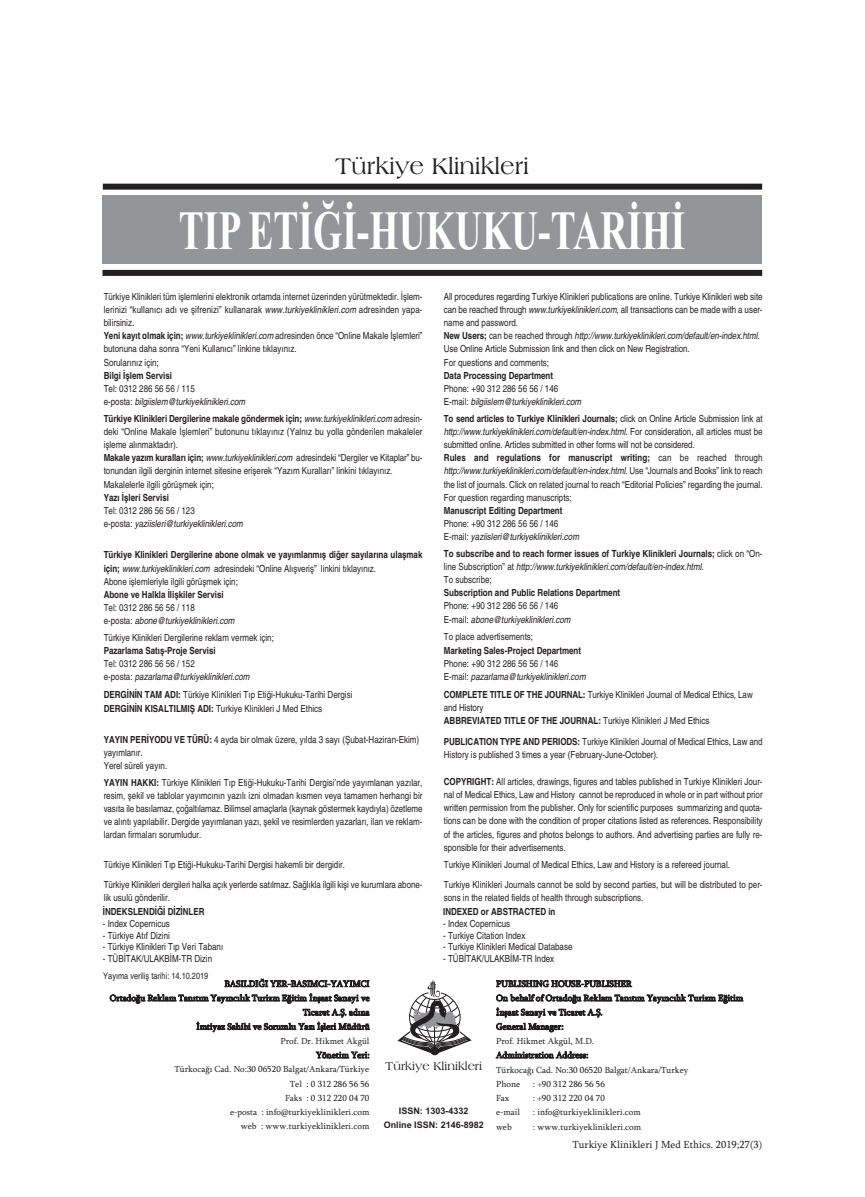
<style>
.page{position:relative;width:865px;height:1197px;background:#fff}
.page>*{position:absolute;margin:0;border:0;box-sizing:border-box;transform-origin:0 0}
.t1{font:700 55.35px "Times New Roman";color:#fff;scale:.68 1}
.t2{font:24px "Americana BT Roman";color:#231f20}
.t3{font:12px "Americana BT Roman";color:#231f20}
.t4{font:10.5px "Sylfaen";color:#231f20}
.t5{font:condensed 9.75px/13.2px "Helvetica";color:#231f20}
.t6{font:700 condensed 9.75px/13.2px "Helvetica";color:#231f20}
.t7{font:italic condensed 9.75px/13.2px "Helvetica";color:#231f20}
.t8{font:9px/14.2px "Sylfaen";color:#231f20;text-align:right}
.t9{font:700 9px/13.5px "Arial";color:#231f20;text-align:center}
.t10{font:condensed 9px "Helvetica";color:#231f20}
.s1{font-style:italic}
.s2{font-weight:700}
.s3{font-style:normal}
.s4{font-weight:400}
.s5{font-weight:400;font-style:italic}
</style>
<div class="page">
<svg style="left:397px;top:980px;width:74px;height:75px"></svg>
<div style="left:102px;top:195px;width:660px;height:68px;background:#939598"></div>
<div style="left:103px;top:184px;width:659px;height:6px;background:#231f20"></div>
<div style="left:102px;top:270px;width:660px;height:6px;background:#231f20"></div>
<h2 class="t2" style="left:335px;top:152px;width:195px">Türkiye Klinikleri</h2>
<h1 class="t1" style="left:179px;top:198px;width:747px">TIP ETİĞİ-HUKUKU-TARİHİ</h1>
<p class="t5" style="left:104px;top:289px;width:320px">Türkiye Klinikleri tüm işlemlerini elektronik ortamda internet üzerinden yürütmektedir. İşlem&shy;lerinizi “kullanıcı adı ve şifrenizi” kullanarak <span class="s1">www.turkiyeklinikleri.com</span> adresinden yapa&shy;bilirsiniz.<br><span class="s2">Yeni kayıt olmak için;</span> <span class="s1">www.turkiyeklinikleri.com</span> adresinden önce “Online Makale İşlemleri” butonuna daha sonra “Yeni Kullanıcı” linkine tıklayınız.<br>Sorularınız için;</p>
<p class="t6" style="left:104px;top:369px;width:70px">Bilgi İşlem Servisi</p>
<p class="t7" style="left:104px;top:382px;width:143px"><span class="s3">Tel: 0312 286 56 56 / 115<br>e-posta:</span> bilgiislem@turkiyeklinikleri.com</p>
<p class="t5" style="left:104px;top:411px;width:320px"><span class="s2">Türkiye Klinikleri Dergilerine makale göndermek için;</span> <span class="s1">www.turkiyeklinikleri.com</span> adresin&shy;deki “Online Makale İşlemleri” butonunu tıklayınız (Yalnız bu yolla gönderilen makaleler işleme alınmaktadır).<br><span class="s2">Makale yazım kuralları için;</span> <span class="s1">www.turkiyeklinikleri.com</span> adresindeki “Dergiler ve Kitaplar” bu&shy;tonundan ilgili derginin internet sitesine erişerek “Yazım Kuralları” linkini tıklayınız.<br>Makalelerle ilgili görüşmek için;</p>
<p class="t6" style="left:104px;top:490px;width:67px">Yazı İşleri Servisi</p>
<p class="t7" style="left:104px;top:504px;width:141px"><span class="s3">Tel: 0312 286 56 56 / 123<br>e-posta:</span> yaziisleri@turkiyeklinikleri.com</p>
<p class="t5" style="left:104px;top:548px;width:320px"><span class="s2">Türkiye Klinikleri Dergilerine abone olmak ve yayımlanmış diğer sayılarına ulaşmak için;</span> <span class="s1">www.turkiyeklinikleri.com</span> adresindeki “Online Alışveriş” linkini tıklayınız.<br>Abone işlemleriyle ilgili görüşmek için;</p>
<p class="t6" style="left:104px;top:588px;width:122px">Abone ve Halkla İlişkiler Servisi</p>
<p class="t5" style="left:104px;top:601px;width:132px">Tel: 0312 286 56 56 / 118<br>e-posta: <span class="s1">abone@turkiyeklinikleri.com</span></p>
<p class="t5" style="left:104px;top:630px;width:172px">Türkiye Klinikleri Dergilerine reklam vermek için;</p>
<p class="t6" style="left:104px;top:643px;width:113px">Pazarlama Satış-Proje Servisi</p>
<p class="t7" style="left:104px;top:657px;width:147px"><span class="s3">Tel: 0312 286 56 56 / 152<br>e-posta:</span> pazarlama@turkiyeklinikleri.com</p>
<p class="t5" style="left:104px;top:688px;width:250px"><span class="s2">DERGİNİN TAM ADI:</span> Türkiye Klinikleri Tıp Etiği-Hukuku-Tarihi Dergisi<br><span class="s2">DERGİNİN KISALTILMIŞ ADI:</span> Turkiye Klinikleri J Med Ethics</p>
<p class="t5" style="left:104px;top:733px;width:317px"><span class="s2">YAYIN PERİYODU VE TÜRÜ:</span> 4 ayda bir olmak üzere, yılda 3 sayı (Şubat-Haziran-Ekim) yayımlanır.<br>Yerel süreli yayın.</p>
<p class="t5" style="left:104px;top:775px;width:320px;text-align:justify"><span class="s2">YAYIN HAKKI:</span> Türkiye Klinikleri Tıp Etiği-Hukuku-Tarihi Dergisi’nde yayımlanan yazılar, resim, şekil ve tablolar yayımcının yazılı izni olmadan kısmen veya tamamen herhangi bir vasıta ile basılamaz, çoğaltılamaz. Bilimsel amaçlarla (kaynak göstermek kaydıyla) özetleme ve alıntı yapılabilir. Dergide yayımlanan yazı, şekil ve resimlerden yazarları, ilan ve reklam&shy;lardan firmaları sorumludur.</p>
<p class="t5" style="left:104px;top:855px;width:320px;line-height:19.2px">Türkiye Klinikleri Tıp Etiği-Hukuku-Tarihi Dergisi hakemli bir dergidir.<br>Türkiye Klinikleri dergileri halka açık yerlerde satılmaz. Sağlıkla ilgili kişi ve kurumlara abone-</p>
<p class="t5" style="left:104px;top:890px;width:68px">lik usulü gönderilir.</p>
<p class="t6" style="left:103px;top:905px;width:103px">İNDEKSLENDİĞİ DİZİNLER</p>
<p class="t5" style="left:103px;top:916px;width:69px">- Index Copernicus</p>
<p class="t5" style="left:103px;top:928px;width:69px">- Türkiye Atıf Dizini</p>
<p class="t5" style="left:103px;top:940px;width:122px">- Türkiye Klinikleri Tıp Veri Tabanı</p>
<p class="t5" style="left:103px;top:951px;width:111px">- TÜBİTAK/ULAKBİM-TR Dizin</p>
<p class="t5" style="left:444px;top:289px;width:320px">All procedures regarding Turkiye Klinikleri publications are online. Turkiye Klinikleri web site can be reached through <span class="s1">www.turkiyeklinikleri.com</span>, all transactions can be made with a user&shy;name and password.<br><span class="s2">New Users;</span> can be reached through <span class="s1">http://www.turkiyeklinikleri.com/default/en-index.html.<br></span>Use Online Article Submission link and then click on New Registration.<br>For questions and comments;</p>
<p class="t6" style="left:444px;top:369px;width:111px">Data Processing Department</p>
<p class="t7" style="left:444px;top:382px;width:139px"><span class="s3">Phone: +90 312 286 56 56 / 146<br>E-mail:</span> bilgiislem@turkiyeklinikleri.com</p>
<p class="t5" style="left:444px;top:411px;width:320px"><span class="s2">To send articles to Turkiye Klinikleri Journals;</span> click on Online Article Submission link at <span class="s1">http://www.turkiyeklinikleri.com/default/en-index.html.</span> For consideration, all articles must be submitted online. Articles submitted in other forms will not be considered.<br><span class="s2">Rules and regulations for manuscript writing;</span> can be reached through <span class="s1">http://www.turkiyeklinikleri.com/default/en-index.html.</span> Use “Journals and Books” link to reach the list of journals. Click on related journal to reach “Editorial Policies” regarding the journal.<br>For question regarding manuscripts;</p>
<p class="t6" style="left:444px;top:504px;width:120px">Manuscript Editing Department</p>
<p class="t7" style="left:444px;top:517px;width:137px"><span class="s3">Phone: +90 312 286 56 56 / 146<br>E-mail:</span> yaziisleri@turkiyeklinikleri.com</p>
<p class="t6" style="left:444px;top:546px;width:320px">To subscribe and to reach former issues of Turkiye Klinikleri Journals; <span class="s4">click on “On&shy;line Subscription” at</span> <span class="s5">http://www.turkiyeklinikleri.com/default/en-index.html</span><span class="s4">.<br>To subscribe;</span></p>
<p class="t6" style="left:444px;top:586px;width:178px">Subscription and Public Relations Department</p>
<p class="t5" style="left:444px;top:599px;width:128px">Phone: +90 312 286 56 56 / 146<br>E-mail: <span class="s1">abone@turkiyeklinikleri.com</span></p>
<p class="t5" style="left:444px;top:630px;width:91px">To place advertisements;</p>
<p class="t6" style="left:444px;top:643px;width:139px">Marketing Sales-Project Department</p>
<p class="t7" style="left:444px;top:656px;width:143px"><span class="s3">Phone: +90 312 286 56 56 / 146<br>E-mail:</span> pazarlama@turkiyeklinikleri.com</p>
<p class="t5" style="left:444px;top:687px;width:310px"><span class="s2">COMPLETE TITLE OF THE JOURNAL:</span> Turkiye Klinikleri Journal of Medical Ethics, Law and History<br><span class="s2">ABBREVIATED TITLE OF THE JOURNAL:</span> Turkiye Klinikleri J Med Ethics</p>
<p class="t5" style="left:444px;top:734px;width:320px"><span class="s2">PUBLICATION TYPE AND PERIODS:</span> Turkiye Klinikleri Journal of Medical Ethics, Law and<br>History is published 3 times a year (February-June-October).</p>
<p class="t5" style="left:444px;top:774px;width:320px;text-align:justify"><span class="s2">COPYRIGHT:</span> All articles, drawings, figures and tables published in Turkiye Klinikleri Jour&shy;nal of Medical Ethics, Law and History cannot be reproduced in whole or in part without prior written permission from the publisher. Only for scientific purposes summarizing and quota&shy;tions can be done with the condition of proper citations listed as references. Responsibility of the articles, figures and photos belongs to authors. And advertising parties are fully re&shy;sponsible for their advertisements.</p>
<p class="t5" style="left:444px;top:855px;width:320px;line-height:19.2px">Turkiye Klinikleri Journal of Medical Ethics, Law and History is a refereed journal.<br>Turkiye Klinikleri Journals cannot be sold by second parties, but will be distributed to per-</p>
<p class="t5" style="left:444px;top:890px;width:201px">sons in the related fields of health through subscriptions.</p>
<p class="t6" style="left:443px;top:905px;width:114px">INDEXED or ABSTRACTED in</p>
<p class="t5" style="left:443px;top:916px;width:69px">- Index Copernicus</p>
<p class="t5" style="left:443px;top:928px;width:84px">- Turkiye Citation Index</p>
<p class="t5" style="left:443px;top:940px;width:131px">- Turkiye Klinikleri Medical Database</p>
<p class="t5" style="left:443px;top:951px;width:113px">- TÜBİTAK/ULAKBİM-TR Index</p>
<p class="t10" style="left:103px;top:970px;width:107px">Yayıma veriliş tarihi: 14.10.2019</p>
<p class="t8" style="left:110px;top:976px;width:261px">BASILDIĞI YER-BASIMCI-YAYIMCI<br>Ortadoğu Reklam Tanıtım Yayıncılık Turizm Eğitim İnşaat Sanayi ve Ticaret A.Ş. adına<br>İmtiyaz Sahibi ve Sorumlu Yazı İşleri Müdürü<br>Prof. Dr. Hikmet Akgül<br>Yönetim Yeri:<br>Türkocağı Cad. No:30 06520 Balgat/Ankara/Türkiye<br>Tel : 0 312 286 56 56<br>Faks : 0 312 220 04 70<br>e-posta : info@turkiyeklinikleri.com<br>web : www.turkiyeklinikleri.com</p>
<p class="t8" style="left:496px;top:976px;width:249px;text-align:left">PUBLISHING HOUSE-PUBLISHER<br>On behalf of Ortadoğu Reklam Tanıtım Yayıncılık Turizm Eğitim<br>İnşaat Sanayi ve Ticaret A.Ş.<br>General Manager:<br>Prof. Hikmet Akgül, M.D.<br>Administration Address:<br>Türkocağı Cad. No:30 06520 Balgat/Ankara/Turkey<br>Phone</p>
<p class="t3" style="left:385px;top:1059px;width:98px">Türkiye Klinikleri</p>
<p class="t9" style="left:384px;top:1104px;width:102px">ISSN: 1303-4332<br>Online ISSN: 2146-8982</p>
<p class="t8" style="left:533px;top:1076px;width:73px">: +90 312 286 56 56</p>
<p class="t8" style="left:496px;top:1090px;width:15px">Fax</p>
<p class="t8" style="left:533px;top:1090px;width:73px">: +90 312 220 04 70</p>
<p class="t8" style="left:496px;top:1104px;width:26px">e-mail</p>
<p class="t8" style="left:533px;top:1104px;width:109px">: info@turkiyeklinikleri.com</p>
<p class="t8" style="left:496px;top:1119px;width:17px">web</p>
<p class="t8" style="left:533px;top:1119px;width:110px">: www.turkiyeklinikleri.com</p>
<p class="t4" style="left:572px;top:1138px;width:191px">Turkiye Klinikleri J Med Ethics. 2019;27(3)</p>
</div>
